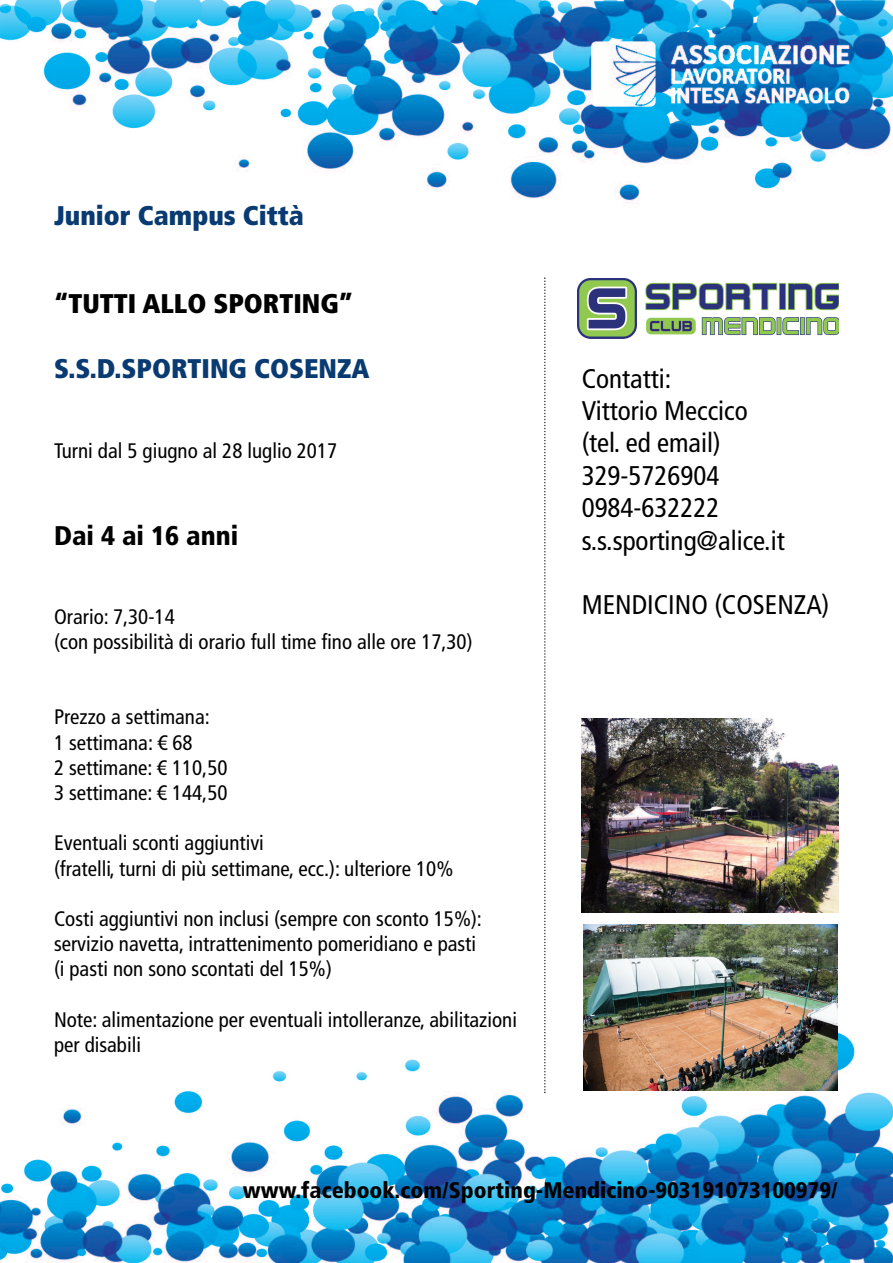
<style>
.page{position:relative;width:893px;height:1263px;background:#fff}
.page>*{position:absolute;margin:0;border:0;box-sizing:border-box;transform-origin:0 0}
.t1{font:condensed 27px/32.4px "Frutiger LT Com";color:#000}
.t2{font:900 condensed 27px "Frutiger LT Com";color:#093a71}
.t3{font:900 condensed 27px "Frutiger LT Com";color:#000}
.t4{font:900 condensed 27px "Frutiger LT Com";color:#000}
.t5{font:900 condensed 22.5px "Frutiger LT Com";color:#000}
.t6{font:condensed 21px/25.2px "Frutiger LT Com";color:#000}
</style>
<div class="page">
<img style="left:0;top:0;width:893px;height:1263px">
<img style="left:584px;top:38px;width:274px;height:85px">
<svg style="left:544px;top:277px;width:2px;height:816px"></svg>
<div style="left:577px;top:267px;width:262px;height:83px;background:#fff"></div>
<img style="left:577px;top:278px;width:262px;height:60px">
<img style="left:582px;top:718px;width:257px;height:194px">
<img style="left:583px;top:924px;width:254px;height:166px">
<p class="t2" style="left:54px;top:199px;width:251px">Junior Campus Città</p>
<p class="t3" style="left:54px;top:287px;width:301px">“TUTTI ALLO SPORTING”</p>
<p class="t2" style="left:54px;top:352px;width:317px">S.S.D.SPORTING COSENZA</p>
<p class="t6" style="left:54px;top:438px;width:285px">Turni dal 5 giugno al 28 luglio 2017</p>
<p class="t4" style="left:54px;top:520px;width:186px">Dai 4 ai 16 anni</p>
<p class="t6" style="left:54px;top:604px;width:420px">orario: 7,30-14<br>(con possibilità di orario full time fino alle ore 17,30)</p>
<p class="t6" style="left:54px;top:705px;width:175px">Prezzo a settimana:<br>1 settimana: € 68<br>2 settimane: € 110,50<br>3 settimane: € 144,50</p>
<p class="t6" style="left:54px;top:831px;width:401px">eventuali sconti aggiuntivi<br>(fratelli, turni di più settimane, ecc.): ulteriore 10%</p>
<p class="t6" style="left:54px;top:906px;width:429px">Costi aggiuntivi non inclusi (sempre con sconto 15%): servizio navetta, intrattenimento pomeridiano e pasti (i pasti non sono scontati del 15%)</p>
<p class="t6" style="left:54px;top:1007px;width:465px">note: alimentazione per eventuali intolleranze, abilitazioni per disabili</p>
<p class="t1" style="left:582px;top:362px;width:204px">Contatti:<br>Vittorio Meccico (tel. ed email)<br>329-5726904<br>0984-632222 s.s.sporting@alice.it</p>
<p class="t1" style="left:582px;top:589px;width:249px">MendiCino (Cosenza)</p>
<p class="t5" style="left:243px;top:1177px;width:596px">www.facebook.com/Sporting-Mendicino-903191073100979/</p>
</div>
